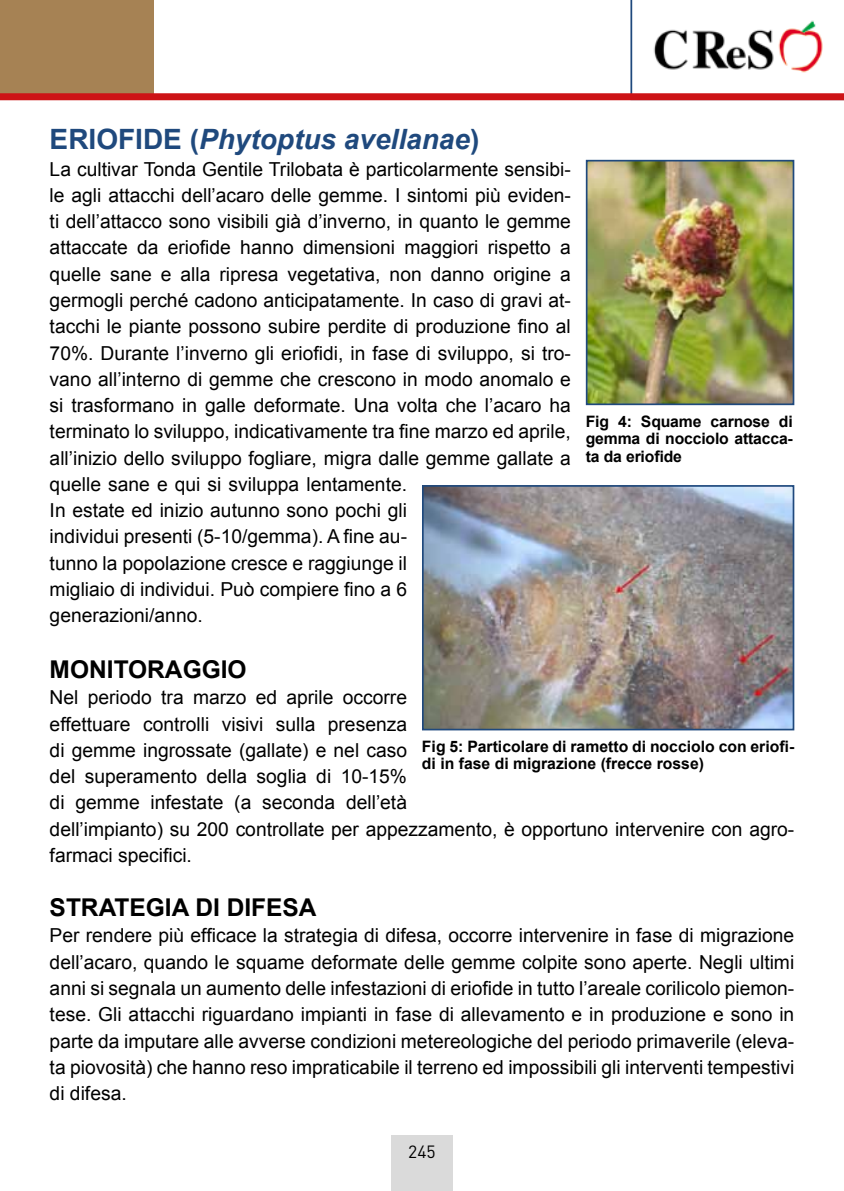
<style>
.page{position:relative;width:844px;height:1191px;background:#fff}
.page>*{position:absolute;margin:0;border:0;box-sizing:border-box;transform-origin:0 0}
.t1{font:italic 700 28px "Arial";color:#1f497d}
.t2{font:700 28px "Arial";color:#1f497d}
.t3{font:700 24.5px "Arial";color:#000}
.t4{font:19.25px/26.2px "Arial";color:#000}
.t5{font:17.5px "DIN";color:#000}
.t6{font:700 15.75px/17.5px "Arial";color:#000}
.s1{font-style:normal}
</style>
<div class="page">
<div style="left:391px;top:1135px;width:61px;height:56px;background:#dadada"></div>
<svg style="left:630px;top:0;width:193px;height:93px"></svg>
<div style="left:0;top:0;width:154px;height:99px;background:#a68254"></div>
<div style="left:0;top:93px;width:843px;height:7px;background:#cd1316"></div>
<img style="left:425px;top:488px;width:366px;height:239px">
<div style="left:422px;top:485px;width:372px;height:245px;border:2px solid #1f497d"></div>
<img style="left:588px;top:163px;width:203px;height:239px">
<div style="left:585px;top:160px;width:209px;height:245px;border:2px solid #1f497d"></div>
<h1 class="t2" style="left:50px;top:121px;width:18px">ERIO</h1>
<h1 class="t1" style="left:118px;top:121px;width:362px"><span class="s1">FIDE (</span>Phytoptus avellanae<span class="s1">)</span></h1>
<p class="t4" style="left:50px;top:156px;width:522px">La cultivar Tonda Gentile Trilobata è particolarmente sensibi&shy;le agli attacchi dell’acaro delle gemme. I sintomi più eviden&shy;ti dell’attacco sono visibili già d’inverno, in quanto le gemme attaccate da eriofide hanno dimensioni maggiori rispetto a quelle sane e alla ripresa vegetativa, non danno origine a germogli perché cadono anticipatamente. In caso di gravi at&shy;tacchi le piante possono subire perdite di produzione fino al 70%. Durante l’inverno gli eriofidi, in fase di sviluppo, si tro&shy;vano all’interno di gemme che crescono in modo anomalo e si trasformano in galle deformate. Una volta che l’acaro ha terminato lo sviluppo, indicativamente tra fine marzo ed aprile, all’inizio dello sviluppo fogliare, migra dalle gemme gallate a quelle sane e qui si sviluppa lentamente.<br>In estate ed inizio autunno sono pochi gli<br>individui presenti (5-10/gemma). A fine au-<br>tunno la popolazione cresce e raggiunge il<br>migliaio di individui. Può compiere fino a 6<br>generazioni/anno.</p>
<p class="t3" style="left:50px;top:653px;width:18px">MONITORA</p>
<p class="t3" style="left:183px;top:653px;width:51px">GGIO</p>
<p class="t4" style="left:50px;top:684px;width:746px">Nel periodo tra marzo ed aprile occorre<br>effettuare controlli visivi sulla presenza<br>di gemme ingrossate (gallate) e nel caso<br>del superamento della soglia di 10-15%<br>di gemme infestate (a seconda dell’età<br>dell’impianto) su 200 controllate per appezzamento, è opportuno intervenire con agro&shy;farmaci specifici.</p>
<p class="t3" style="left:50px;top:891px;width:17px">STRATE</p>
<p class="t3" style="left:146px;top:891px;width:138px">GIA DI DIFESA</p>
<p class="t4" style="left:50px;top:922px;width:746px;text-align:justify">Per rendere più efficace la strategia di difesa, occorre intervenire in fase di migrazione dell’acaro, quando le squame deformate delle gemme colpite sono aperte. Negli ultimi anni si segnala un aumento delle infestazioni di eriofide in tutto l’areale corilicolo piemon&shy;tese. Gli attacchi riguardano impianti in fase di allevamento e in produzione e sono in parte da imputare alle avverse condizioni metereologiche del periodo primaverile (eleva&shy;ta piovosità) che hanno reso impraticabile il terreno ed impossibili gli interventi tempestivi di difesa.</p>
<p class="t6" style="left:585px;top:413px;width:208px;text-align:justify">Fig 4: Squame carnose di gemma di nocciolo attacca&shy;ta da eriofide</p>
<p class="t6" style="left:422px;top:738px;width:374px">Fig 5: Particolare di rametto di nocciolo con eriofi&shy;di in fase di migrazione (frecce rosse)</p>
<p class="t5" style="left:408px;top:1140px;width:29px">245</p>
</div>
